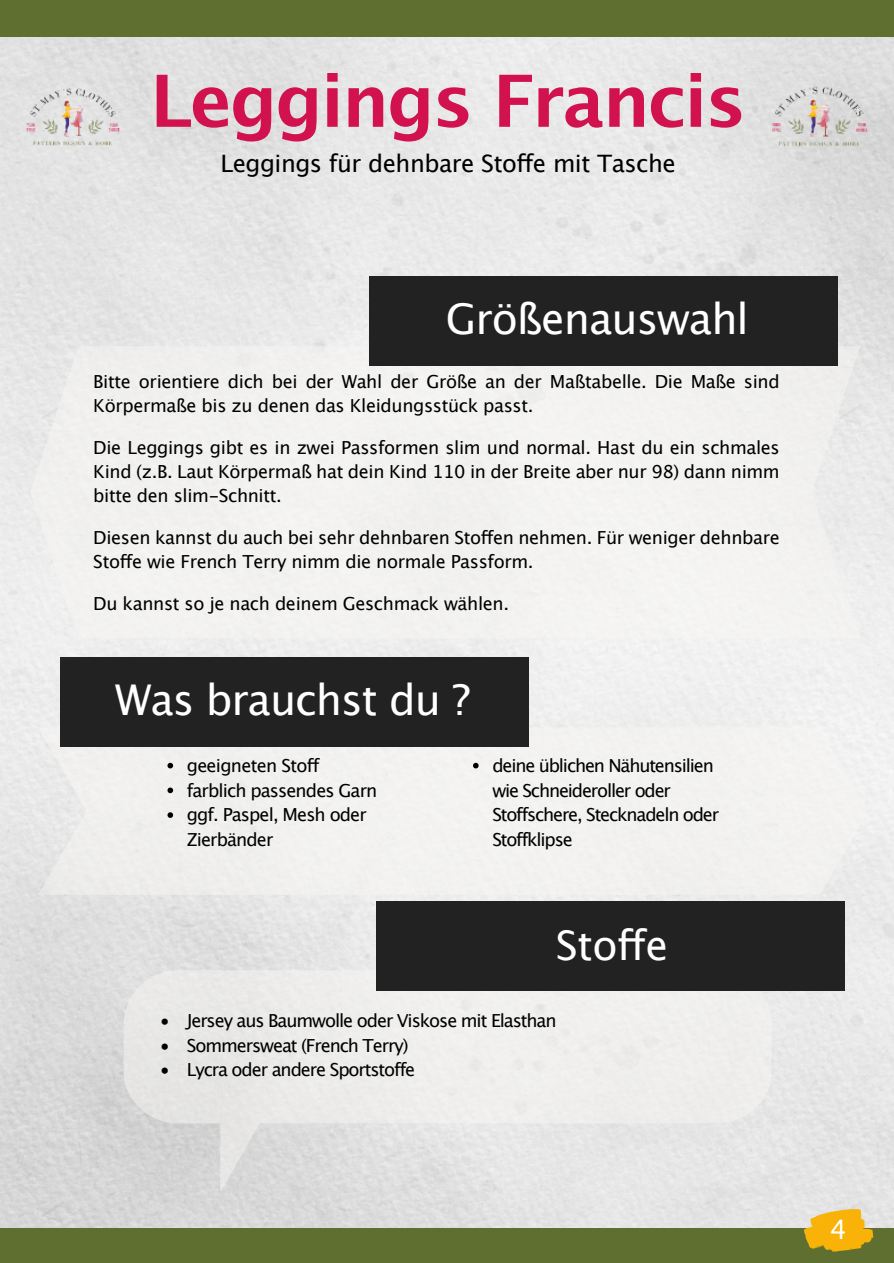
<style>
.page{position:relative;width:894px;height:1263px;background:#fff}
.page>*{position:absolute;margin:0;border:0;box-sizing:border-box;transform-origin:0 0}
.t1{font:700 72px "Lucida Grande";letter-spacing:-.03em;color:#d1124e}
.t2{font:42.45px "Lucida Grande";letter-spacing:-.025em;color:#fff}
.t3{font:40.95px "Lucida Grande";color:#fff}
.t4{font:27px "Lucida Grande";color:#fff}
.t5{font:24px "Lucida Grande";letter-spacing:-.02em;color:#010000}
.t6{font:18px/24px "Lucida Grande";letter-spacing:-.02em;color:#000}
.t7{font:18px "Lucida Grande";letter-spacing:-.06em;color:#000}
.t8{font:18px/24.8px "Lucida Grande";letter-spacing:-.065em;color:#000}
.t9{font:18px/24.8px "Lucida Grande";letter-spacing:-.05em;color:#000}
</style>
<div class="page">
<img style="left:0;top:0;width:893px;height:1263px">
<div style="left:30px;top:346px;width:830px;height:292px;background:#f2f2f0"></div>
<div style="left:369px;top:276px;width:468px;height:89px;background:#222"></div>
<div style="left:0;top:1228px;width:892px;height:34px;background:#5f6f2f"></div>
<div style="left:0;top:0;width:892px;height:37px;background:#5f6f2f"></div>
<img style="left:22px;top:77px;width:103px;height:103px">
<img style="left:766px;top:75px;width:107px;height:107px">
<svg style="left:803px;top:1209px;width:70px;height:43px;background:#e2b130"></svg>
<div style="left:38px;top:727px;width:830px;height:168px;background:#f2f1f0"></div>
<div style="left:61px;top:657px;width:467px;height:90px;background:#222"></div>
<svg style="left:124px;top:970px;width:647px;height:223px;background:#e8e8e7"></svg>
<div style="left:376px;top:901px;width:467px;height:90px;background:#222"></div>
<svg style="left:167px;top:763px;width:6px;height:5px"></svg>
<svg style="left:167px;top:787px;width:6px;height:6px"></svg>
<svg style="left:167px;top:812px;width:6px;height:6px"></svg>
<svg style="left:473px;top:763px;width:5px;height:5px"></svg>
<h1 class="t1" style="left:150px;top:70px;width:597px">Leggings Francis</h1>
<h3 class="t5" style="left:220px;top:153px;width:457px">Leggings für dehnbare Stoffe mit Tasche</h3>
<h2 class="t2" style="left:446px;top:301px;width:304px">Größenauswahl</h2>
<p class="t6" style="left:93px;top:371px;width:687px">Bitte orientiere dich bei der Wahl der Größe an der Maßtabelle. Die Maße sind<br>Körpermaße bis zu denen das Kleidungsstück passt.</p>
<p class="t6" style="left:93px;top:437px;width:687px;text-align:justify">Die Leggings gibt es in zwei Passformen slim und normal. Hast du ein schmales Kind (z.B. Laut Körpermaß hat dein Kind 110 in der Breite aber nur 98) dann nimm bitte den slim-Schnitt.</p>
<p class="t6" style="left:93px;top:527px;width:687px">Diesen kannst du auch bei sehr dehnbaren Stoffen nehmen. Für weniger dehnbare<br>Stoffe wie French Terry nimm die normale Passform.</p>
<p class="t6" style="left:93px;top:593px;width:417px">Du kannst so je nach deinem Geschmack wählen.</p>
<h2 class="t2" style="left:115px;top:682px;width:356px">Was brauchst du ?</h2>
<p class="t9" style="left:187px;top:754px;width:192px">geeigneten Stoff farblich passendes Garn ggf. Paspel, Mesh oder<br>Zierbänder</p>
<p class="t8" style="left:492px;top:754px;width:228px">deine üblichen Nähutensilien wie Schneideroller oder<br>Stoffschere, Stecknadeln oder<br>Stoffklipse</p>
<h3 class="t3" style="left:555px;top:928px;width:114px">Stoffe</h3>
<p class="t7" style="left:160px;top:1013px;width:398px">• Jersey aus Baumwolle oder Viskose mit Elasthan</p>
<p class="t7" style="left:160px;top:1038px;width:250px">• Sommersweat (French Terry)</p>
<p class="t7" style="left:160px;top:1062px;width:257px">• Lycra oder andere Sportstoffe</p>
<h3 class="t4" style="left:829px;top:1218px;width:19px">4</h3>
</div>
